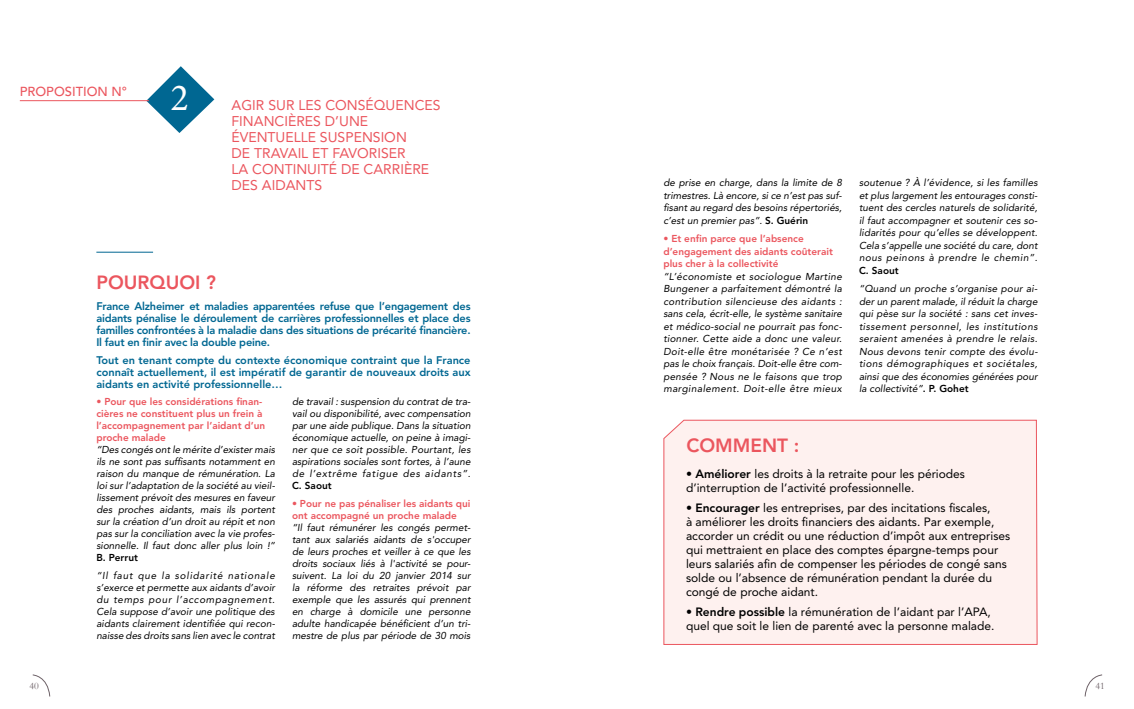
<style>
.page{position:relative;width:1134px;height:709px;background:#fff}
.page>*{position:absolute;margin:0;border:0;box-sizing:border-box;transform-origin:0 0}
.t1{font:38.4px "Minion Pro";color:#fff}
.t2{font:800 19px "Avenir LT Std";color:#eb565e}
.t3{font:14px/16px "Avenir LT Std";color:#eb565e}
.t4{font:500 13px "Avenir LT Std";color:#eb565e}
.t5{font:12px/14px "Avenir LT Std";color:#000}
.t6{font:800 11px/12px "Avenir LT Std";letter-spacing:-.02em;color:#006792;text-align:justify}
.t7{font:italic 10px/12px "Avenir LT Std";color:#000;text-align:justify}
.t8{font:800 10px/12px "Avenir LT Std";color:#eb565e}
.t9{font:800 10px "Avenir LT Std";color:#000}
.t10{font:10px "Garamond";color:#6d6167}
.s1{font-weight:800;font-style:normal}
.s2{font-weight:800}
</style>
<div class="page">
<svg style="left:32px;top:674px;width:18px;height:23px"></svg>
<svg style="left:1084px;top:674px;width:19px;height:23px"></svg>
<div style="left:663px;top:419px;width:375px;height:226px;background:#fef1ef"></div>
<hr style="left:96px;top:252px;width:57px;height:1px;background:#006792">
<svg style="left:146px;top:66px;width:68px;height:67px"></svg>
<hr style="left:20px;top:100px;width:129px;height:1px;background:#eb565e">
<h3 class="t4" style="left:20px;top:84px;width:109px">PROPOSITION N°</h3>
<h1 class="t1" style="left:170px;top:72px;width:20px">2</h1>
<h3 class="t3" style="left:231px;top:97px;width:211px">AGIR SUR LES CONSÉQUENCES<br>FINANCIÈRES D’UNE<br>ÉVENTUELLE SUSPENSION<br>DE TRAVAIL ET FAVORISER<br>LA CONTINUITÉ DE CARRIÈRE<br>DES AIDANTS</h3>
<h2 class="t2" style="left:96px;top:271px;width:121px">POURQUOI ?</h2>
<p class="t6" style="left:96px;top:300px;width:376px">France Alzheimer et maladies apparentées refuse que l’engagement des aidants pénalise le déroulement de carrières professionnelles et place des familles confrontées à la maladie dans des situations de précarité financière.<br>Il faut en finir avec la double peine.</p>
<p class="t6" style="left:96px;top:354px;width:376px">Tout en tenant compte du contexte économique contraint que la France connaît actuellement, il est impératif de garantir de nouveaux droits aux aidants en activité professionnelle…</p>
<p class="t8" style="left:96px;top:396px;width:170px">• Pour que les considérations finan&shy;cières ne constituent plus un frein à l’accompagnement par l’aidant d’un proche malade</p>
<p class="t7" style="left:96px;top:444px;width:180px">“Des congés ont le mérite d’exister mais ils ne sont pas suffisants notamment en raison du manque de rémunération. La loi sur l’adaptation de la société au vieil&shy;lissement prévoit des mesures en faveur des proches aidants, mais ils portent sur la création d’un droit au répit et non pas sur la conciliation avec la vie profes&shy;sionnelle. Il faut donc aller plus loin !”</p>
<p class="t9" style="left:96px;top:552px;width:43px">B. Perrut</p>
<p class="t7" style="left:96px;top:570px;width:180px">“Il faut que la solidarité nationale s’exerce et permette aux aidants d’avoir du temps pour l’accompagnement.<br>Cela suppose d’avoir une politique des aidants clairement identifiée qui recon&shy;naisse des droits sans lien avec le contrat</p>
<p class="t7" style="left:292px;top:396px;width:180px">de travail : suspension du contrat de tra&shy;vail ou disponibilité, avec compensation par une aide publique. Dans la situation économique actuelle, on peine à imagi&shy;ner que ce soit possible. Pourtant, les aspirations sociales sont fortes, à l’aune de l’extrême fatigue des aidants”.</p>
<p class="t9" style="left:292px;top:480px;width:41px">C. Saout</p>
<p class="t8" style="left:292px;top:497px;width:180px">• Pour ne pas pénaliser les aidants qui ont accompagné un proche malade</p>
<p class="t7" style="left:292px;top:522px;width:180px">“Il faut rémunérer les congés permet&shy;tant aux salariés aidants de s'occuper de leurs proches et veiller à ce que les droits sociaux liés à l'activité se pour&shy;suivent. La loi du 20 janvier 2014 sur la réforme des retraites prévoit par exemple que les assurés qui prennent en charge à domicile une personne adulte handicapée bénéficient d’un tri&shy;mestre de plus par période de 30 mois</p>
<p class="t7" style="left:663px;top:177px;width:180px;line-height:12.5px">de prise en charge, dans la limite de 8 trimestres. Là encore, si ce n’est pas suf&shy;fisant au regard des besoins répertoriés, c’est un premier pas”. <span class="s1">S. Guérin</span></p>
<p class="t8" style="left:663px;top:232px;width:171px;line-height:12.5px">• Et enfin parce que l’absence d’engagement des aidants coûterait plus cher à la collectivité</p>
<p class="t7" style="left:663px;top:270px;width:180px;line-height:12.5px">“L’économiste et sociologue Martine Bungener a parfaitement démontré la contribution silencieuse des aidants : sans cela, écrit-elle, le système sanitaire et médico-social ne pourrait pas fonc&shy;tionner. Cette aide a donc une valeur.<br>Doit-elle être monétarisée ? Ce n’est pas le choix français. Doit-elle être com&shy;pensée ? Nous ne le faisons que trop marginalement. Doit-elle être mieux</p>
<p class="t7" style="left:859px;top:177px;width:180px;line-height:12.5px">soutenue ? À l’évidence, si les familles et plus largement les entourages consti&shy;tuent des cercles naturels de solidarité, il faut accompagner et soutenir ces so&shy;lidarités pour qu’elles se développent.<br>Cela s’appelle une société du care, dont nous peinons à prendre le chemin”.</p>
<p class="t9" style="left:859px;top:264px;width:41px">C. Saout</p>
<p class="t7" style="left:859px;top:282px;width:180px;line-height:12.5px">“Quand un proche s’organise pour ai&shy;der un parent malade, il réduit la charge qui pèse sur la société : sans cet inves&shy;tissement personnel, les institutions seraient amenées à prendre le relais.<br>Nous devons tenir compte des évolu&shy;tions démographiques et sociétales, ainsi que des économies générées pour la collectivité”<span class="s1">. P. Gohet</span></p>
<h2 class="t2" style="left:686px;top:434px;width:114px">COMMENT :</h2>
<p class="t5" style="left:686px;top:467px;width:280px">• <span class="s2">Améliorer</span> les droits à la retraite pour les périodes d’interruption de l’activité professionnelle.</p>
<p class="t5" style="left:686px;top:501px;width:326px">• <span class="s2">Encourager</span> les entreprises, par des incitations fiscales,<br>à améliorer les droits financiers des aidants. Par exemple, accorder un crédit ou une réduction d’impôt aux entreprises qui mettraient en place des comptes épargne-temps pour leurs salariés afin de compenser les périodes de congé sans solde ou l’absence de rémunération pendant la durée du congé de proche aidant.</p>
<p class="t5" style="left:686px;top:605px;width:310px">• <span class="s2">Rendre possible</span> la rémunération de l’aidant par l’APA, quel que soit le lien de parenté avec la personne malade.</p>
<p class="t10" style="left:30px;top:679px;width:11px">40</p>
<p class="t10" style="left:1095px;top:679px;width:11px">41</p>
</div>
